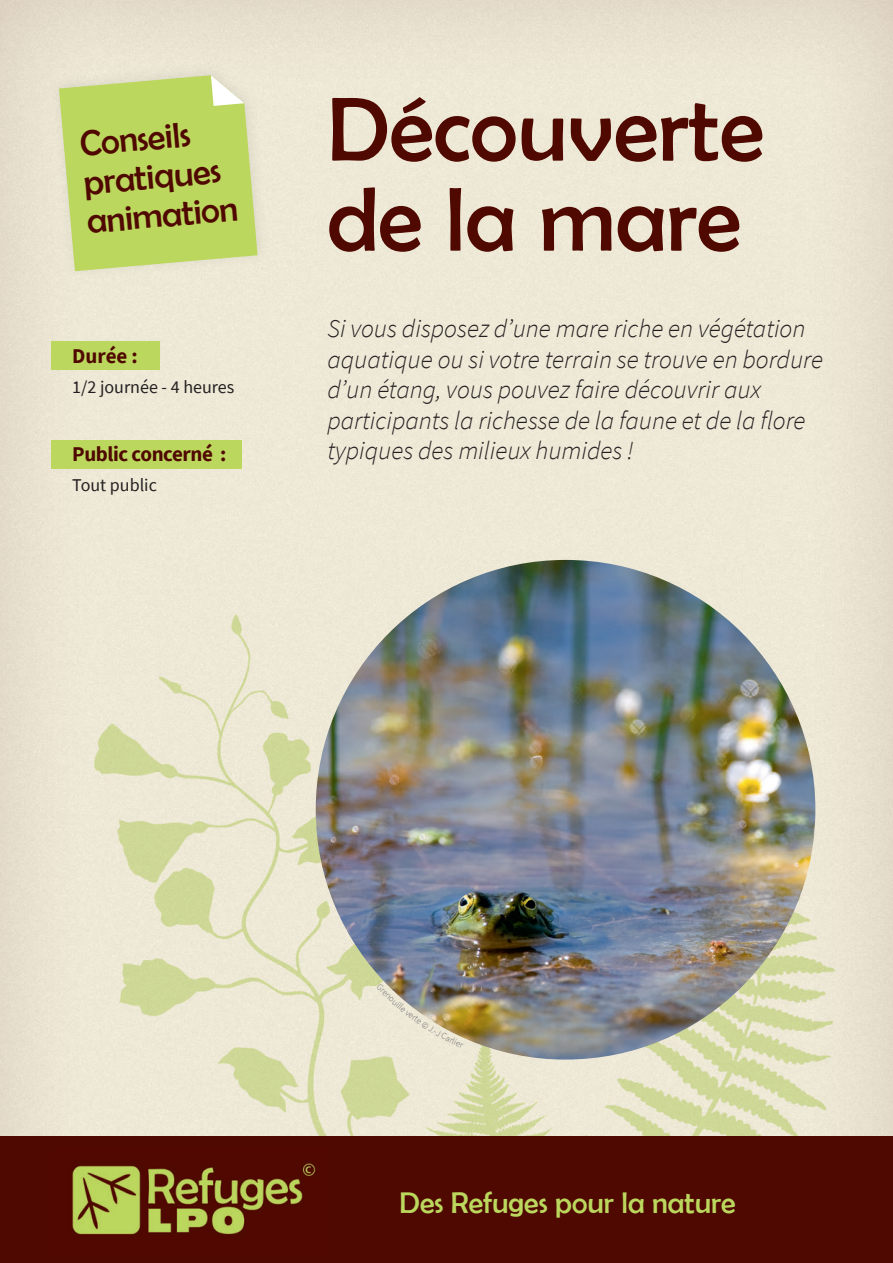
<style>
.page{position:relative;width:893px;height:1263px;background:#fff}
.page>*{position:absolute;margin:0;border:0;box-sizing:border-box;transform-origin:0 0}
.t1{font:91.5px/90px "Berlin Sans FB";color:#4f0900}
.t2{font:36px/39px "Berlin Sans FB";color:#4f0900}
.t3{font:30px "Berlin Sans FB";color:#bbd75e}
.t4{font:italic 300 25.5px/30.6px "Source Sans Pro";color:#231f20}
.t5{font:700 21px "Source Sans Pro";letter-spacing:-.02em;color:#4f0900}
.t6{font:18px "Source Sans Pro";color:#231f20}
</style>
<div class="page">
<div style="left:0;top:0;width:893px;height:1263px;background:#4f0900;opacity:.2"></div>
<div style="left:48px;top:60px;width:224px;height:221px;background:#ece6d4"></div>
<svg style="left:59px;top:75px;width:199px;height:196px"></svg>
<div style="left:0;top:1136px;width:893px;height:127px;background:#4f0900"></div>
<img style="left:72px;top:1163px;width:244px;height:72px">
<div style="left:51px;top:341px;width:108px;height:29px;background:#bbd75e"></div>
<div style="left:51px;top:441px;width:191px;height:28px;background:#bbd75e"></div>
<img style="left:316px;top:560px;width:499px;height:499px;border-radius:250px">
<img style="left:377px;top:983px;width:86px;height:65px">
<p class="t2" style="left:79px;top:124px;width:153px;rotate:-5deg">Conseils pratiques animation</p>
<p class="t5" style="left:72px;top:342px;width:67px">Durée :</p>
<p class="t6" style="left:72px;top:375px;width:164px">1/2 journée - 4 heures</p>
<p class="t5" style="left:72px;top:440px;width:156px">Public concerné :</p>
<p class="t6" style="left:72px;top:474px;width:86px">Tout public</p>
<p class="t1" style="left:327px;top:84px;width:438px">Découverte de la mare</p>
<p class="t4" style="left:327px;top:313px;width:497px">Si vous disposez d’une mare riche en végétation aquatique ou si votre terrain se trouve en bordure d’un étang, vous pouvez faire découvrir aux participants la richesse de la faune et de la flore typiques des milieux humides !</p>
<p class="t3" style="left:400px;top:1186px;width:338px">Des Refuges pour la nature</p>
</div>
